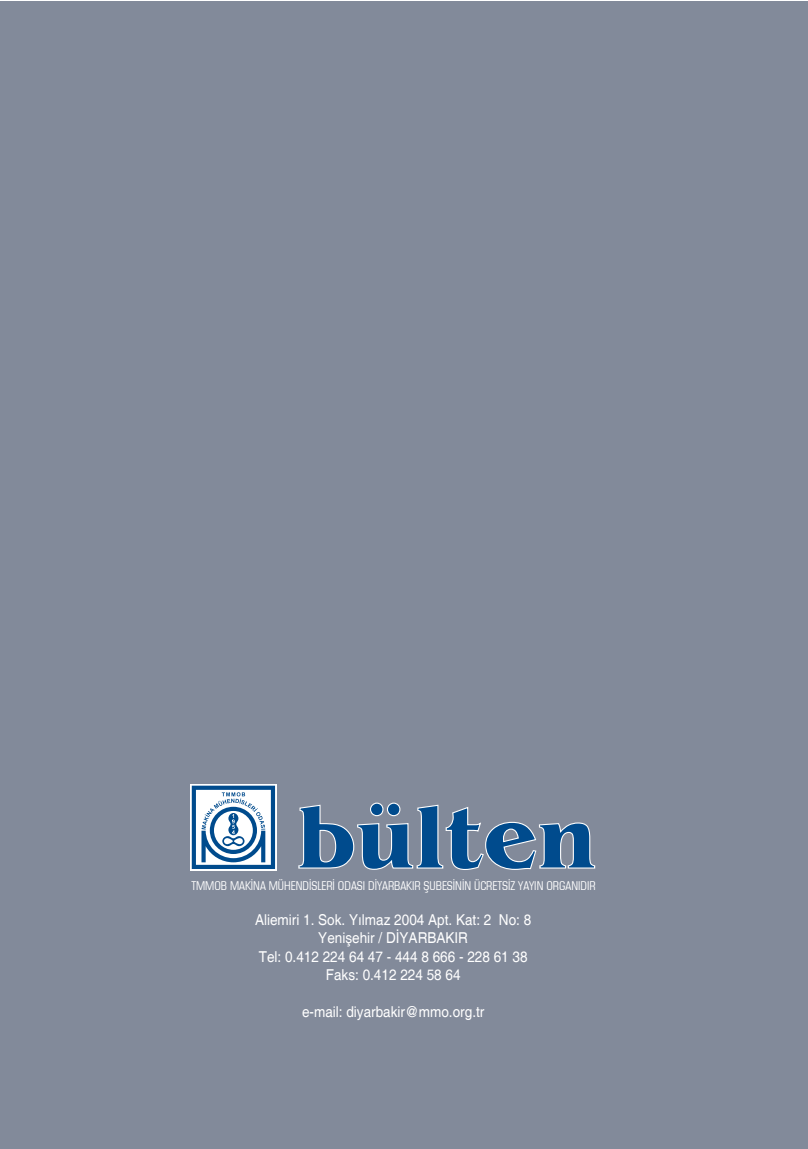
<style>
.page{position:relative;width:808px;height:1149px;background:#fff}
.page>*{position:absolute;margin:0;border:0;box-sizing:border-box;transform-origin:0 0}
.t1{font:700 88.8px "Benguiat IT Cby BT";color:#004b8d}
.t2{font:15px/18.3px "Helvetica";color:#fff;text-align:center;scale:.9 1}
.t3{font:condensed 12px "Square 721 BT";color:#fff}
</style>
<div class="page">
<div style="left:0;top:2px;width:808px;height:1146px;background:#828a9a"></div>
<svg style="left:298px;top:802px;width:298px;height:68px"></svg>
<div style="left:190px;top:784px;width:86px;height:86px;background:linear-gradient(to right,#004b8d,#004b8d)"></div>
<svg style="left:192px;top:785px;width:83px;height:83px;background:#97b5d0"></svg>
<h1 class="t1" style="left:297px;top:782px;width:301px">bülten</h1>
<p class="t3" style="left:191px;top:878px;width:406px">TMMOB MAKİNA MÜHENDİSLERİ ODASI DİYARBAKIR ŞUBESİNİN ÜCRETSİZ YAYIN ORGANIDIR</p>
<p class="t2" style="left:255px;top:911px;width:308px">Aliemiri 1. Sok. Yılmaz 2004 Apt. Kat: 2 No: 8<br>Yenişehir / DİYARBAKIR<br>Tel: 0.412 224 64 47 - 444 8 666 - 228 61 38<br>Faks: 0.412 224 58 64</p>
<p class="t2" style="left:302px;top:1002px;width:204px">e-mail: diyarbakir@mmo.org.tr</p>
</div>
